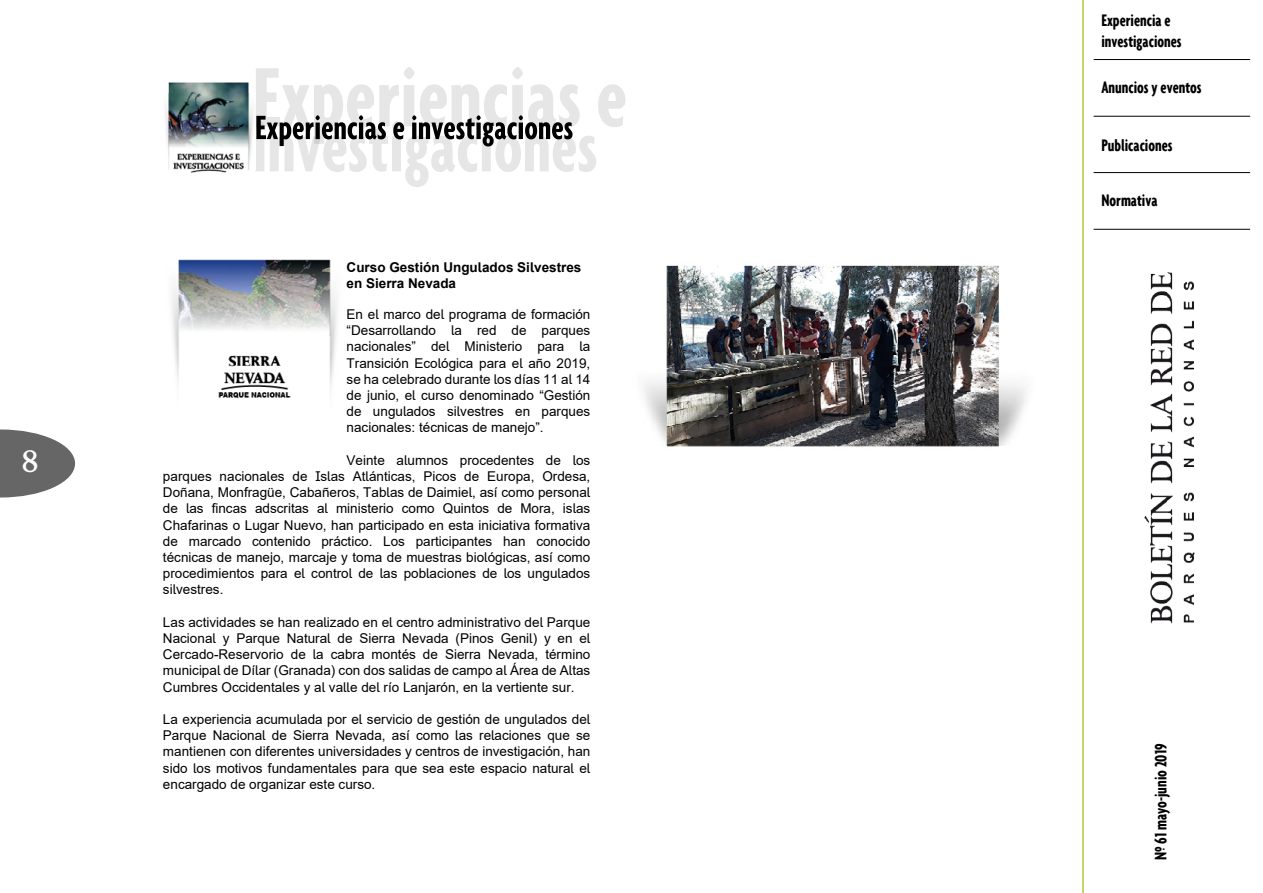
<style>
.page{position:relative;width:1263px;height:893px;background:#fff}
.page>*{position:absolute;margin:0;border:0;box-sizing:border-box;transform-origin:0 0}
.t1{font:30px "Palermo";color:#fff}
.t2{font:700 extra-condensed 18px/21.6px "Agenda";color:#000}
.t3{font:13.5px/16.2px "Arial";color:#000;text-align:justify}
.t4{font:700 13.5px/16.2px "Arial";color:#000}
</style>
<div class="page">
<svg style="left:0;top:429px;width:75px;height:68px"></svg>
<img style="left:1126px;top:115px;width:83px;height:509px">
<hr style="left:1082px;top:0;width:2px;height:893px;background:#b3c935">
<hr style="left:1093px;top:59px;width:157px;height:1px;background:#000">
<hr style="left:1093px;top:172px;width:157px;height:1px;background:#000">
<hr style="left:1093px;top:116px;width:157px;height:1px;background:#000">
<hr style="left:1093px;top:229px;width:157px;height:1px;background:#000">
<svg style="left:255px;top:67px;width:370px;height:120px"></svg>
<img style="left:165px;top:82px;width:88px;height:91px">
<img style="left:171px;top:259px;width:166px;height:140px">
<img style="left:644px;top:265px;width:382px;height:182px">
<h1 class="t1" style="left:22px;top:444px;width:19px">8</h1>
<p class="t4" style="left:347px;top:259px;width:236px">Curso Gestión Ungulados Silvestres en Sierra Nevada</p>
<p class="t3" style="left:347px;top:306px;width:245px">En el marco del programa de formación “Desarrollando la red de parques nacionales” del Ministerio para la Transición Ecológica para el año 2019, se ha celebrado durante los días 11 al 14 de junio, el curso denominado “Gestión de ungulados silvestres en parques nacionales: técnicas de manejo”.</p>
<p class="t3" style="left:163px;top:452px;width:429px;text-indent:184px">Veinte alumnos procedentes de los parques nacionales de Islas Atlánticas, Picos de Europa, Ordesa, Doñana, Monfragüe, Cabañeros, Tablas de Daimiel, así como personal de las fincas adscritas al ministerio como Quintos de Mora, islas Chafarinas o Lugar Nuevo, han participado en esta iniciativa formativa de marcado contenido práctico. Los participantes han conocido técnicas de manejo, marcaje y toma de muestras biológicas, así como procedimientos para el control de las poblaciones de los ungulados silvestres.</p>
<p class="t3" style="left:163px;top:614px;width:429px">Las actividades se han realizado en el centro administrativo del Parque Nacional y Parque Natural de Sierra Nevada (Pinos Genil) y en el Cercado-Reservorio de la cabra montés de Sierra Nevada, término municipal de Dílar (Granada) con dos salidas de campo al Área de Altas Cumbres Occidentales y al valle del río Lanjarón, en la vertiente sur.</p>
<p class="t3" style="left:163px;top:711px;width:429px">La experiencia acumulada por el servicio de gestión de ungulados del Parque Nacional de Sierra Nevada, así como las relaciones que se mantienen con diferentes universidades y centros de investigación, han sido los motivos fundamentales para que sea este espacio natural el encargado de organizar este curso.</p>
<h2 class="t2" style="left:1101px;top:9px;width:82px">Experiencia e investigaciones</h2>
<h2 class="t2" style="left:1101px;top:76px;width:102px">Anuncios y eventos</h2>
<h2 class="t2" style="left:1101px;top:134px;width:73px">Publicaciones</h2>
<h2 class="t2" style="left:1101px;top:189px;width:58px">Normativa</h2>
<h2 class="t2" style="left:1149px;top:860px;width:118px;rotate:-90deg">Nº 61 mayo-junio 2019</h2>
</div>
